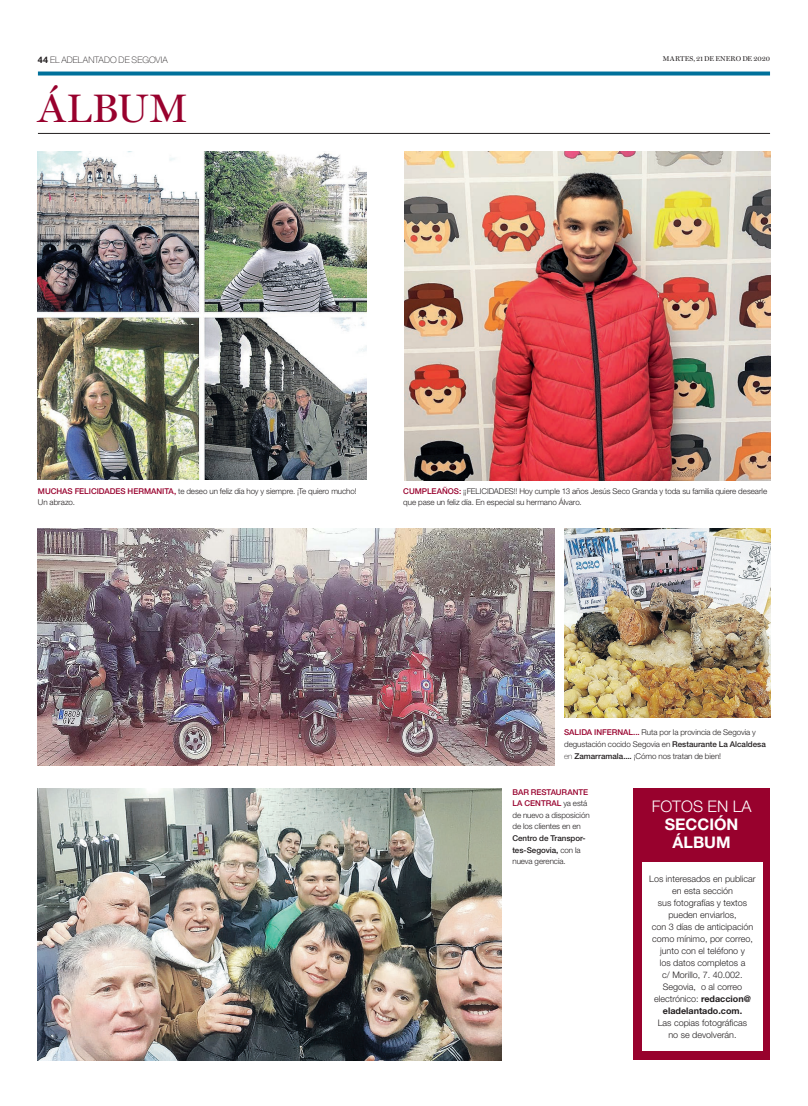
<style>
.page{position:relative;width:808px;height:1106px;background:#fff}
.page>*{position:absolute;margin:0;border:0;box-sizing:border-box;transform-origin:0 0}
.Seccion_Apertura{font:500 40px "Miller";letter-spacing:.015em;color:#98012d}
.V_Epigrafe_sumario_D{font:700 16px/18px "Helvetica Neue LT Std";color:#fff;text-align:center}
.Agenda_texto_DB{font:300 9px/12px "Helvetica Neue LT Std";color:#231f20;text-align:center}
.Laregion{font:100 9px "Helvetica Neue LT Std";letter-spacing:.01em;color:#231f20}
.Pie_Txt{font:300 8px/11.6px "Helvetica Neue LT Std";letter-spacing:-.005em;color:#231f20}
.t1{font:500 7px "Miller";letter-spacing:.01em;color:#231f20}
.s1{font-weight:700}
.s2{font-weight:500;color:#98012d}
.s3{font-weight:500}
.s4{font-weight:100}
.s5{font-weight:300}
</style>
<div class="page">
<svg style="left:38px;top:71px;width:732px;height:4px;background:#2183a7"></svg>
<hr style="left:38px;top:133px;width:732px;height:1px;background:#231f20">
<img style="left:38px;top:529px;width:517px;height:236px">
<img style="left:38px;top:788px;width:463px;height:272px">
<img style="left:564px;top:529px;width:206px;height:188px">
<img style="left:38px;top:151px;width:328px;height:328px">
<img style="left:404px;top:151px;width:366px;height:329px">
<div style="left:633px;top:788px;width:137px;height:272px;background:#98012d"></div>
<div style="left:642px;top:862px;width:120px;height:188px;background:#fff"></div>
<p class="Laregion" style="left:38px;top:55px;width:131px"><span class="s1">44</span> EL ADELANTADO DE SEGOVIA</p>
<p class="t1" style="left:663px;top:55px;width:109px">MARTES, 21 DE ENERO DE 2020</p>
<p class="Seccion_Apertura" style="left:38px;top:85px;width:151px">ÁLBUM</p>
<p class="Pie_Txt" style="left:38px;top:485px;width:320px"><span class="s2">MUCHAS FELICIDADES HERMANITA,</span> te deseo un feliz día hoy y siempre. ¡Te quiero mucho!<br>Un abrazo.</p>
<p class="Pie_Txt" style="left:403px;top:485px;width:365px"><span class="s2">CUMPLEAÑOS:</span> ¡¡FELICIDADES!! Hoy cumple 13 años Jesús Seco Granda y toda su familia quiere desearle que pase un feliz día. En especial su hermano Álvaro.</p>
<p class="Pie_Txt" style="left:564px;top:726px;width:203px"><span class="s2">SALIDA INFERNAL...</span> Ruta por la provincia de Segovia y degustación cocido Segovia en <span class="s3">Restaurante La Alcaldesa </span><span class="s4">en</span> <span class="s3">Zamarramala....</span> ¡Cómo nos tratan de bien!</p>
<p class="Pie_Txt" style="left:512px;top:785px;width:79px"><span class="s2">BAR RESTAURANTE<br>LA CENTRAL</span> ya está de nuevo a disposición de los clientes en en<br><span class="s3">Centro de Transpor&shy;tes-Segovia,</span> con la nueva gerencia.</p>
<p class="V_Epigrafe_sumario_D" style="left:652px;top:796px;width:101px"><span class="s5">FOTOS EN LA<br></span>SECCIÓN<br>ÁLBUM</p>
<p class="Agenda_texto_DB" style="left:649px;top:872px;width:108px">Los interesados en publicar en esta sección</p>
<p class="Agenda_texto_DB" style="left:658px;top:896px;width:91px">sus fotografías y textos pueden enviarlos,</p>
<p class="Agenda_texto_DB" style="left:652px;top:920px;width:103px">con 3 días de anticipación como mínimo, por correo, junto con el teléfono y</p>
<p class="Agenda_texto_DB" style="left:654px;top:956px;width:98px">los datos completos a<br>c/ Morillo, 7. 40.002.<br>Segovia, o al correo electrónico: <span class="s1">redaccion@ eladelantado.com.</span></p>
<p class="Agenda_texto_DB" style="left:658px;top:1016px;width:91px">Las copias fotográficas</p>
<p class="Agenda_texto_DB" style="left:668px;top:1028px;width:70px">no se devolverán.</p>
</div>
